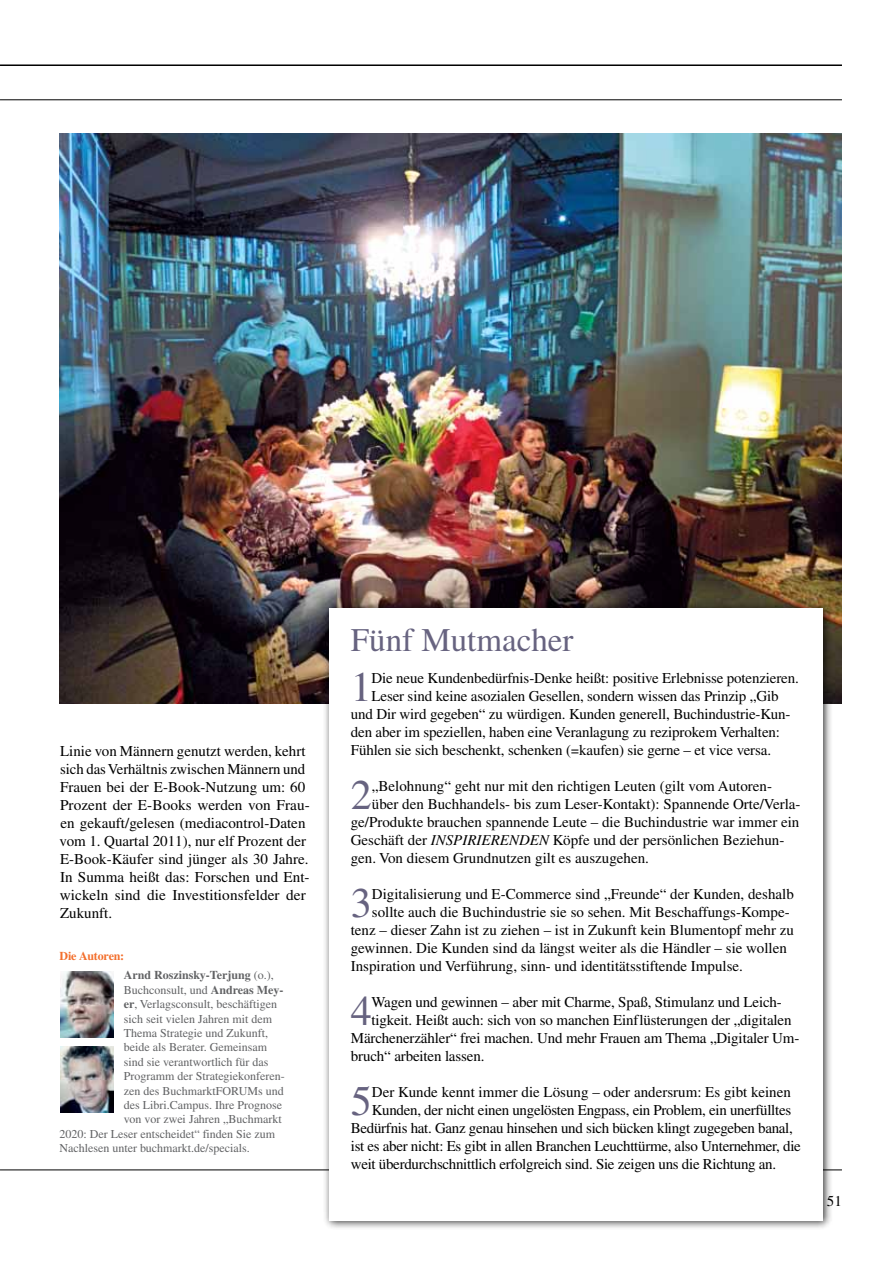
<style>
.page{position:relative;width:893px;height:1263px;background:#fff}
.page>*{position:absolute;margin:0;border:0;box-sizing:border-box;transform-origin:0 0}
.t1{font:42.15px "Times LT Pro";color:#676380}
.t2{font:33px "Times LT Pro";color:#676380}
.t3{font:15px/18px "Times LT Pro";color:#000}
.t4{font:15px "Times LT Pro";letter-spacing:-.02em;color:#000}
.t5{font:12px "Times LT Pro";color:#616264}
.t6{font:700 12px/19.6px "Times LT Pro";color:#616264}
.s1{color:#f36e2b}
.s2{font-weight:400}
.s3{font-weight:700}
.s4{font-style:italic}
</style>
<div class="page">
<hr style="left:0;top:1170px;width:842px;height:1px;background:#000">
<hr style="left:0;top:100px;width:842px;height:1px;background:#000">
<hr style="left:0;top:64px;width:842px;height:2px;background:#000">
<img style="left:60px;top:134px;width:782px;height:569px">
<div style="left:323px;top:601px;width:510px;height:629px;background:#000;opacity:.75"></div>
<div style="left:330px;top:608px;width:493px;height:612px;background:#fff"></div>
<img style="left:60px;top:972px;width:53px;height:66px">
<img style="left:60px;top:1047px;width:53px;height:65px">
<p class="t3" style="left:60px;top:742px;width:252px">Linie von Männern genutzt werden, kehrt sich das Verhältnis zwischen Männern und Frauen bei der E-Book-Nutzung um: 60<br>Prozent der E-Books werden von Frau&shy;en gekauft/gelesen (mediacontrol-Daten vom 1. Quartal 2011), nur elf Prozent der E-Book-Käufer sind jünger als 30 Jahre.<br>In Summa heißt das: Forschen und Ent&shy;wickeln sind die Investitionsfelder der Zukunft.</p>
<p class="t6" style="left:124px;top:945px;width:151px;text-indent:-64px"><span class="s1">Die Autoren:<br></span>Arnd Roszinsky-Terjung <span class="s2">(o.),</span></p>
<p class="t5" style="left:124px;top:983px;width:161px">Buchconsult, und <span class="s3">Andreas Mey-</span></p>
<p class="t5" style="left:124px;top:997px;width:155px"><span class="s3">er</span>, Verlagsconsult, beschäftigen</p>
<p class="t5" style="left:124px;top:1011px;width:150px">sich seit vielen Jahren mit dem</p>
<p class="t5" style="left:124px;top:1026px;width:146px">Thema Strategie und Zukunft,</p>
<p class="t5" style="left:124px;top:1040px;width:145px">beide als Berater. Gemeinsam</p>
<p class="t5" style="left:124px;top:1055px;width:146px">sind sie verantwortlich für das</p>
<p class="t5" style="left:124px;top:1069px;width:162px">Programm der Strategiekonferen-</p>
<p class="t5" style="left:124px;top:1083px;width:161px">zen des BuchmarktFORUMs und</p>
<p class="t5" style="left:124px;top:1098px;width:160px">des Libri.Campus. Ihre Prognose</p>
<p class="t5" style="left:124px;top:1112px;width:160px">von vor zwei Jahren „Buchmarkt</p>
<p class="t5" style="left:60px;top:1127px;width:217px">2020: Der Leser entscheidet“ finden Sie zum</p>
<p class="t5" style="left:60px;top:1141px;width:192px">Nachlesen unter buchmarkt.de/specials.</p>
<h2 class="t2" style="left:351px;top:621px;width:224px">Fünf Mutmacher</h2>
<h1 class="t1" style="left:351px;top:663px;width:23px">1</h1>
<p class="t3" style="left:371px;top:669px;width:429px">Die neue Kundenbedürfnis-Denke heißt: positive Erlebnisse potenzieren.</p>
<p class="t3" style="left:371px;top:687px;width:409px">Leser sind keine asozialen Gesellen, sondern wissen das Prinzip „Gib</p>
<p class="t3" style="left:351px;top:705px;width:441px">und Dir wird gegeben“ zu würdigen. Kunden generell, Buchindustrie-Kun-</p>
<p class="t3" style="left:351px;top:723px;width:431px">den aber im speziellen, haben eine Veranlagung zu reziprokem Verhalten:</p>
<p class="t3" style="left:351px;top:741px;width:422px">Fühlen sie sich beschenkt, schenken (=kaufen) sie gerne – et vice versa.</p>
<h1 class="t1" style="left:351px;top:771px;width:23px">2</h1>
<p class="t3" style="left:372px;top:777px;width:402px">„Belohnung“ geht nur mit den richtigen Leuten (gilt vom Autoren-</p>
<p class="t3" style="left:372px;top:795px;width:430px">über den Buchhandels- bis zum Leser-Kontakt): Spannende Orte/Verla-</p>
<p class="t3" style="left:351px;top:813px;width:450px">ge/Produkte brauchen spannende Leute – die Buchindustrie war immer ein</p>
<p class="t3" style="left:351px;top:831px;width:435px">Geschäft der <span class="s4">INSPIRIERENDEN</span> Köpfe und der persönlichen Beziehun-</p>
<p class="t3" style="left:351px;top:849px;width:300px">gen. Von diesem Grundnutzen gilt es auszugehen.</p>
<h1 class="t1" style="left:351px;top:879px;width:23px">3</h1>
<p class="t3" style="left:372px;top:885px;width:423px">Digitalisierung und E-Commerce sind „Freunde“ der Kunden, deshalb</p>
<p class="t3" style="left:372px;top:903px;width:419px">sollte auch die Buchindustrie sie so sehen. Mit Beschaffungs-Kompe-</p>
<p class="t3" style="left:351px;top:921px;width:445px">tenz – dieser Zahn ist zu ziehen – ist in Zukunft kein Blumentopf mehr zu</p>
<p class="t3" style="left:351px;top:939px;width:438px">gewinnen. Die Kunden sind da längst weiter als die Händler – sie wollen</p>
<p class="t3" style="left:351px;top:957px;width:394px">Inspiration und Verführung, sinn- und identitätsstiftende Impulse.</p>
<h1 class="t1" style="left:351px;top:987px;width:23px">4</h1>
<p class="t3" style="left:371px;top:993px;width:412px">Wagen und gewinnen – aber mit Charme, Spaß, Stimulanz und Leich-</p>
<p class="t3" style="left:371px;top:1011px;width:422px">tigkeit. Heißt auch: sich von so manchen Einflüsterungen der „digitalen</p>
<p class="t3" style="left:351px;top:1029px;width:450px">Märchenerzähler“ frei machen. Und mehr Frauen am Thema „Digitaler Um-</p>
<p class="t3" style="left:351px;top:1047px;width:135px">bruch“ arbeiten lassen.</p>
<h1 class="t1" style="left:351px;top:1077px;width:23px">5</h1>
<p class="t3" style="left:372px;top:1083px;width:421px">Der Kunde kennt immer die Lösung – oder andersrum: Es gibt keinen</p>
<p class="t4" style="left:372px;top:1102px;width:421px">Kunden, der nicht einen ungelösten Engpass, ein Problem, ein unerfülltes</p>
<p class="t4" style="left:351px;top:1120px;width:444px">Bedürfnis hat. Ganz genau hinsehen und sich bücken klingt zugegeben banal,</p>
<p class="t4" style="left:351px;top:1138px;width:452px">ist es aber nicht: Es gibt in allen Branchen Leuchttürme, also Unternehmer, die</p>
<p class="t4" style="left:351px;top:1156px;width:427px">weit überdurchschnittlich erfolgreich sind. Sie zeigen uns die Richtung an.</p>
<p class="t3" style="left:827px;top:1192px;width:16px">51</p>
</div>
